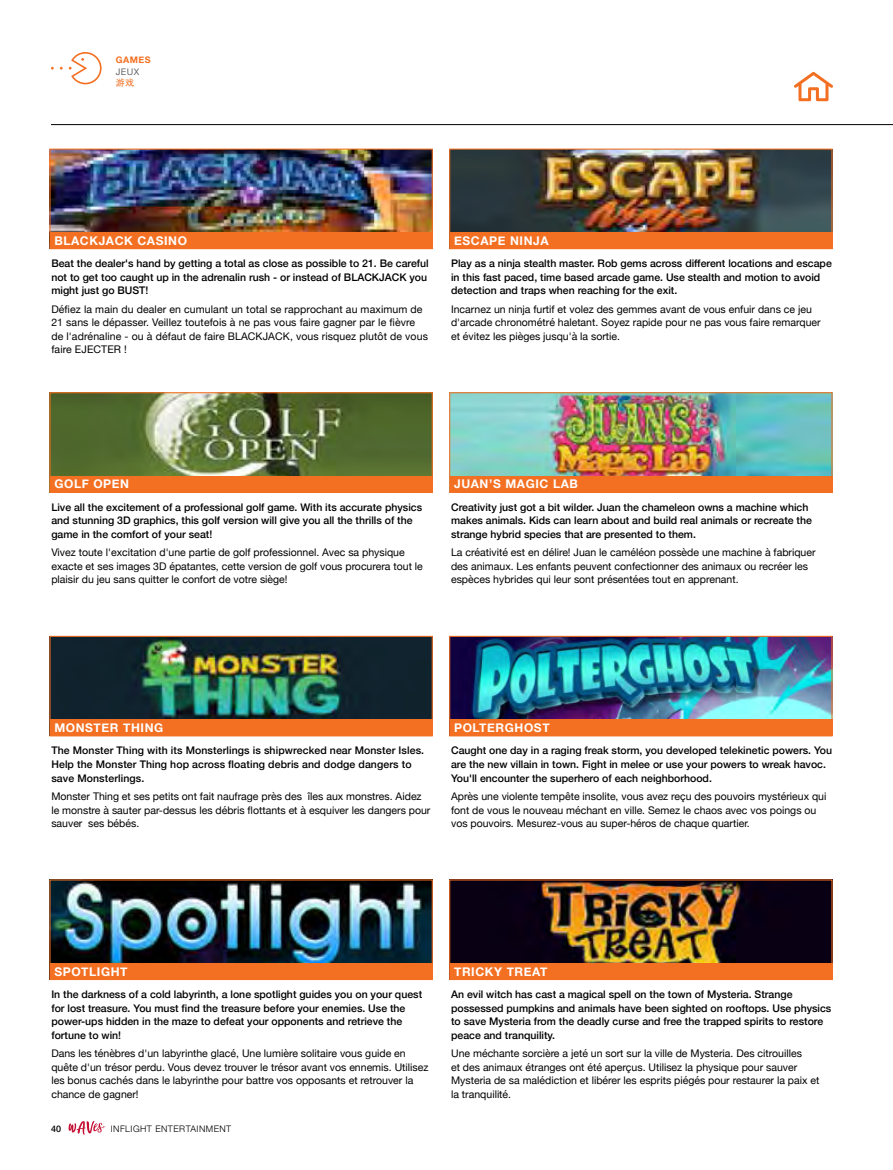
<style>
.page{position:relative;width:893px;height:1170px;background:#fff}
.page>*{position:absolute;margin:0;border:0;box-sizing:border-box;transform-origin:0 0}
.t1{font:700 12px "Helvetica Neue";letter-spacing:.05em;color:#fff}
.t2{font:10.5px/13.5px "Helvetica Neue";color:#000}
.t3{font:500 10.5px/13.5px "Helvetica Neue";color:#000}
.t4{font:300 9px "Helvetica Neue";letter-spacing:.05em;color:#000}
.t5{font:700 9px "Helvetica Neue";letter-spacing:.05em;color:#f36f21}
.t6{font:9px "Helvetica Neue";color:#636466}
.t7{font:500 9px "Helvetica Neue";color:#000}
.t8{font:9px "Adobe Heiti Std";color:#f36f21}
</style>
<div class="page">
<svg style="left:68px;top:1121px;width:37px;height:13px"></svg>
<hr style="left:51px;top:124px;width:842px;height:1px;background:#000">
<svg style="left:69px;top:52px;width:33px;height:32px"></svg>
<svg style="left:794px;top:72px;width:39px;height:29px"></svg>
<img style="left:51px;top:881px;width:380px;height:82px">
<div style="left:50px;top:963px;width:382px;height:16px;background:#f36f21"></div>
<img style="left:51px;top:394px;width:380px;height:82px">
<div style="left:49px;top:392px;width:384px;height:101px;border:1px solid #f36f21"></div>
<div style="left:50px;top:476px;width:382px;height:16px;background:#f36f21"></div>
<img style="left:451px;top:881px;width:379px;height:82px">
<div style="left:450px;top:963px;width:382px;height:16px;background:#f36f21"></div>
<img style="left:451px;top:394px;width:379px;height:82px">
<div style="left:449px;top:392px;width:383px;height:101px;border:1px solid #f36f21"></div>
<div style="left:450px;top:476px;width:382px;height:16px;background:#f36f21"></div>
<img style="left:51px;top:637px;width:380px;height:82px">
<div style="left:49px;top:635px;width:384px;height:101px;border:1px solid #f36f21"></div>
<div style="left:50px;top:719px;width:382px;height:16px;background:#f36f21"></div>
<img style="left:51px;top:150px;width:380px;height:82px">
<div style="left:49px;top:148px;width:384px;height:101px;border:1px solid #f36f21"></div>
<div style="left:50px;top:232px;width:382px;height:16px;background:#f36f21"></div>
<img style="left:451px;top:637px;width:379px;height:82px">
<div style="left:449px;top:635px;width:383px;height:101px;border:1px solid #f36f21"></div>
<div style="left:450px;top:719px;width:382px;height:16px;background:#f36f21"></div>
<img style="left:451px;top:150px;width:379px;height:82px">
<div style="left:449px;top:148px;width:383px;height:101px;border:1px solid #f36f21"></div>
<div style="left:450px;top:232px;width:382px;height:16px;background:#f36f21"></div>
<p class="t5" style="left:116px;top:53px;width:36px">GAMES</p>
<p class="t6" style="left:116px;top:65px;width:25px">JEUX</p>
<p class="t8" style="left:116px;top:77px;width:20px">游戏</p>
<p class="t1" style="left:54px;top:231px;width:134px">BLACKJACK CASINO</p>
<p class="t3" style="left:51px;top:256px;width:379px">Beat the dealer's hand by getting a total as close as possible to 21. Be careful not to get too caught up in the adrenalin rush - or instead of BLACKJACK you might just go BUST!</p>
<p class="t2" style="left:51px;top:303px;width:378px">Défiez la main du dealer en cumulant un total se rapprochant au maximum de 21 sans le dépasser. Veillez toutefois à ne pas vous faire gagner par le fièvre de l'adrénaline - ou à défaut de faire BLACKJACK, vous risquez plutôt de vous faire EJECTER !</p>
<p class="t1" style="left:454px;top:231px;width:96px">ESCAPE NINJA</p>
<p class="t3" style="left:451px;top:256px;width:382px">Play as a ninja stealth master. Rob gems across different locations and escape in this fast paced, time based arcade game. Use stealth and motion to avoid detection and traps when reaching for the exit.</p>
<p class="t2" style="left:451px;top:303px;width:371px">Incarnez un ninja furtif et volez des gemmes avant de vous enfuir dans ce jeu d'arcade chronométré haletant. Soyez rapide pour ne pas vous faire remarquer et évitez les pièges jusqu'à la sortie.</p>
<p class="t1" style="left:54px;top:474px;width:76px">GOLF OPEN</p>
<p class="t3" style="left:51px;top:499px;width:372px">Live all the excitement of a professional golf game. With its accurate physics and stunning 3D graphics, this golf version will give you all the thrills of the game in the comfort of your seat!</p>
<p class="t2" style="left:51px;top:546px;width:373px">Vivez toute l'excitation d'une partie de golf professionnel. Avec sa physique exacte et ses images 3D épatantes, cette version de golf vous procurera tout le plaisir du jeu sans quitter le confort de votre siège!</p>
<p class="t1" style="left:454px;top:474px;width:125px">JUAN’S MAGIC LAB</p>
<p class="t3" style="left:451px;top:499px;width:362px">Creativity just got a bit wilder. Juan the chameleon owns a machine which makes animals. Kids can learn about and build real animals or recreate the strange hybrid species that are presented to them.</p>
<p class="t2" style="left:451px;top:546px;width:366px">La créativité est en délire! Juan le caméléon possède une machine à fabriquer des animaux. Les enfants peuvent confectionner des animaux ou recréer les espèces hybrides qui leur sont présentées tout en apprenant.</p>
<p class="t1" style="left:54px;top:718px;width:110px">MONSTER THING</p>
<p class="t3" style="left:51px;top:743px;width:374px">The Monster Thing with its Monsterlings is shipwrecked near Monster Isles.<br>Help the Monster Thing hop across floating debris and dodge dangers to save Monsterlings.</p>
<p class="t2" style="left:51px;top:790px;width:381px">Monster Thing et ses petits ont fait naufrage près des îles aux monstres. Aidez le monstre à sauter par-dessus les débris flottants et à esquiver les dangers pour sauver ses bébés.</p>
<p class="t1" style="left:454px;top:718px;width:97px">POLTERGHOST</p>
<p class="t3" style="left:451px;top:743px;width:383px">Caught one day in a raging freak storm, you developed telekinetic powers. You are the new villain in town. Fight in melee or use your powers to wreak havoc.<br>You'll encounter the superhero of each neighborhood.</p>
<p class="t2" style="left:451px;top:790px;width:377px">Après une violente tempête insolite, vous avez reçu des pouvoirs mystérieux qui font de vous le nouveau méchant en ville. Semez le chaos avec vos poings ou vos pouvoirs. Mesurez-vous au super-héros de chaque quartier.</p>
<p class="t1" style="left:54px;top:961px;width:75px">SPOTLIGHT</p>
<p class="t3" style="left:51px;top:986px;width:372px">In the darkness of a cold labyrinth, a lone spotlight guides you on your quest for lost treasure. You must find the treasure before your enemies. Use the power-ups hidden in the maze to defeat your opponents and retrieve the fortune to win!</p>
<p class="t2" style="left:51px;top:1047px;width:379px">Dans les ténèbres d'un labyrinthe glacé, Une lumière solitaire vous guide en quête d'un trésor perdu. Vous devez trouver le trésor avant vos ennemis. Utilisez les bonus cachés dans le labyrinthe pour battre vos opposants et retrouver la chance de gagner!</p>
<p class="t7" style="left:51px;top:1121px;width:12px">40</p>
<p class="t4" style="left:111px;top:1121px;width:122px">INFLIGHT ENTERTAINMENT</p>
<p class="t1" style="left:454px;top:961px;width:95px">TRICKY TREAT</p>
<p class="t3" style="left:451px;top:986px;width:382px">An evil witch has cast a magical spell on the town of Mysteria. Strange possessed pumpkins and animals have been sighted on rooftops. Use physics to save Mysteria from the deadly curse and free the trapped spirits to restore peace and tranquility.</p>
<p class="t2" style="left:451px;top:1047px;width:370px">Une méchante sorcière a jeté un sort sur la ville de Mysteria. Des citrouilles<br>et des animaux étranges ont été aperçus. Utilisez la physique pour sauver Mysteria de sa malédiction et libérer les esprits piégés pour restaurer la paix et la tranquilité.</p>
</div>
